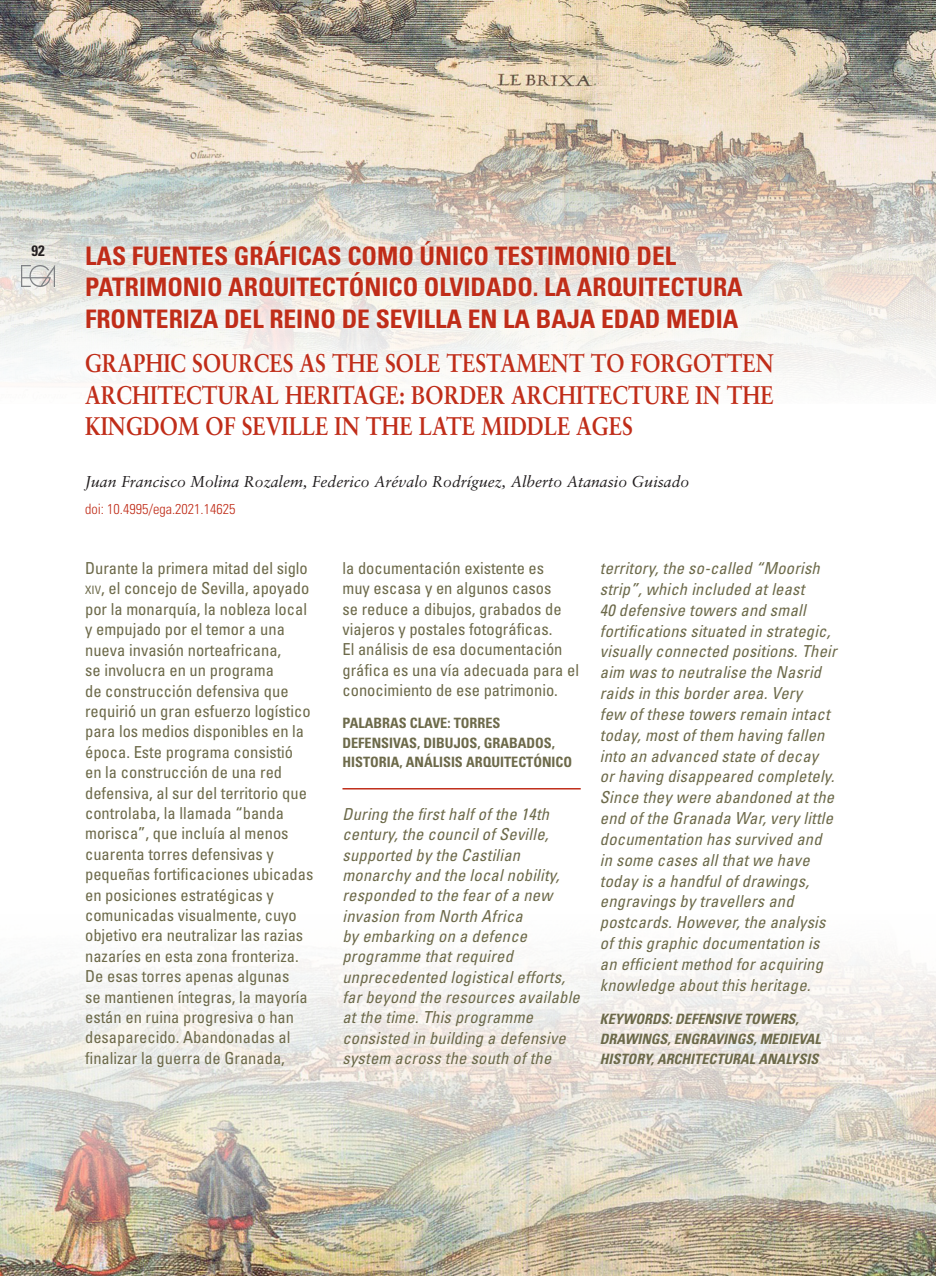
<style>
.page{position:relative;width:936px;height:1276px;background:#fff}
.page>*{position:absolute;margin:0;border:0;box-sizing:border-box;transform-origin:0 0}
.TITULO_ARTICULO_CAST{font:700 condensed 25.5px/31.5px "Univers";color:#c02d19}
.TITULO_ARTICULO_INGL{font:700 25.5px/31.5px "Sabon";color:#c02d19;text-align:justify;scale:.85 1}
.ENTRADILLA_INGLES{font:italic condensed 16.5px/20.9px "Univers";letter-spacing:.015em;color:#6d6a4a}
.ENTRADILLA_CASTELLAN{font:condensed 16.5px/20.4px "Univers";color:#6d6a4a}
.AUTOR_ARTICULO{font:italic 15.75px "Sabon";color:#231f20}
.t1{font:700 condensed 15px "Univers";color:#231f20}
.ENTRADILLA_INGLES-2{font:italic 700 condensed 14.25px/20.1px "Univers";color:#6d6a4a}
.ENTRADILLA_CASTELLAN-2{font:700 condensed 14.25px/19.5px "Univers";color:#6d6a4a}
.AUTOR_ARTICULO-2{font:300 condensed 14.25px "Univers";color:#c02d19}
.s1{font-size:11.55px}
</style>
<div class="page">
<img style="left:0;top:264px;width:935px;height:120px">
<img style="left:0;top:0;width:935px;height:264px">
<img style="left:22px;top:265px;width:33px;height:21px">
<div style="left:75px;top:232px;width:707px;height:294px;background:#fff;opacity:.75"></div>
<img style="left:0;top:958px;width:935px;height:216px">
<img style="left:0;top:1174px;width:935px;height:102px">
<div style="left:77px;top:552px;width:245px;height:524px;background:#fff"></div>
<svg style="left:333px;top:788px;width:256px;height:287px"></svg>
<svg style="left:591px;top:956px;width:255px;height:118px;fill:#f4f1ed"></svg>
<hr style="left:342px;top:788px;width:238px;height:1px;background:#c02d19">
<p class="t1" style="left:32px;top:242px;width:15px">92</p>
<p class="TITULO_ARTICULO_CAST" style="left:85px;top:240px;width:659px">LAS FUENTES GRÁFICAS COMO ÚNICO TESTIMONIO DEL<br>PATRIMONIO ARQUITECTÓNICO OLVIDADO. LA ARQUITECTURA<br>FRONTERIZA DEL REINO DE SEVILLA EN LA BAJA EDAD MEDIA</p>
<p class="TITULO_ARTICULO_INGL" style="left:85px;top:347px;width:811px">GRAPHIC SOURCES AS THE SOLE TESTAMENT TO FORGOTTEN ARCHITECTURAL HERITAGE: BORDER ARCHITECTURE IN THE KINGDOM OF SEVILLE IN THE LATE MIDDLE AGES</p>
<p class="AUTOR_ARTICULO" style="left:85px;top:472px;width:605px">Juan Francisco Molina Rozalem, Federico Arévalo Rodríguez, Alberto Atanasio Guisado</p>
<p class="AUTOR_ARTICULO-2" style="left:85px;top:500px;width:152px">doi: 10.4995/ega.2021.14625</p>
<p class="ENTRADILLA_CASTELLAN" style="left:85px;top:558px;width:230px">Durante la primera mitad del siglo <span class="s1">xiv</span>, el concejo de Sevilla, apoyado por la monarquía, la nobleza local y empujado por el temor a una nueva invasión norteafricana,<br>se involucra en un programa<br>de construcción defensiva que requirió un gran esfuerzo logístico para los medios disponibles en la época. Este programa consistió en la construcción de una red defensiva, al sur del territorio que controlaba, la llamada “banda morisca”, que incluía al menos cuarenta torres defensivas y pequeñas fortificaciones ubicadas en posiciones estratégicas y comunicadas visualmente, cuyo objetivo era neutralizar las razias nazaríes en esta zona fronteriza.<br>De esas torres apenas algunas<br>se mantienen íntegras, la mayoría están en ruina progresiva o han desaparecido. Abandonadas al finalizar la guerra de Granada,</p>
<p class="ENTRADILLA_CASTELLAN" style="left:342px;top:558px;width:238px">la documentación existente es<br>muy escasa y en algunos casos<br>se reduce a dibujos, grabados de viajeros y postales fotográficas.<br>El análisis de esa documentación gráfica es una vía adecuada para el conocimiento de ese patrimonio.</p>
<p class="ENTRADILLA_CASTELLAN-2" style="left:342px;top:713px;width:231px">PALABRAS CLAVE: TORRES<br>DEFENSIVAS, DIBUJOS, GRABADOS,<br>HISTORIA, ANÁLISIS ARQUITECTÓNICO</p>
<p class="ENTRADILLA_INGLES" style="left:342px;top:804px;width:239px;line-height:20.2px">During the first half of the 14th century, the council of Seville, supported by the Castilian monarchy and the local nobility, responded to the fear of a new invasion from North Africa<br>by embarking on a defence programme that required unprecedented logistical efforts, far beyond the resources available at the time. This programme consisted in building a defensive system across the south of the</p>
<p class="ENTRADILLA_INGLES" style="left:600px;top:557px;width:238px">territory, the so-called “Moorish strip”, which included at least<br>40 defensive towers and small fortifications situated in strategic, visually connected positions. Their aim was to neutralise the Nasrid raids in this border area. Very<br>few of these towers remain intact today, most of them having fallen into an advanced state of decay<br>or having disappeared completely.<br>Since they were abandoned at the end of the Granada War, very little documentation has survived and in some cases all that we have today is a handful of drawings, engravings by travellers and postcards. However, the analysis of this graphic documentation is an efficient method for acquiring knowledge about this heritage.</p>
<p class="ENTRADILLA_INGLES-2" style="left:600px;top:1008px;width:222px">KEYWORDS: DEFENSIVE TOWERS,<br>DRAWINGS, ENGRAVINGS, MEDIEVAL<br>HISTORY, ARCHITECTURAL ANALYSIS</p>
</div>
